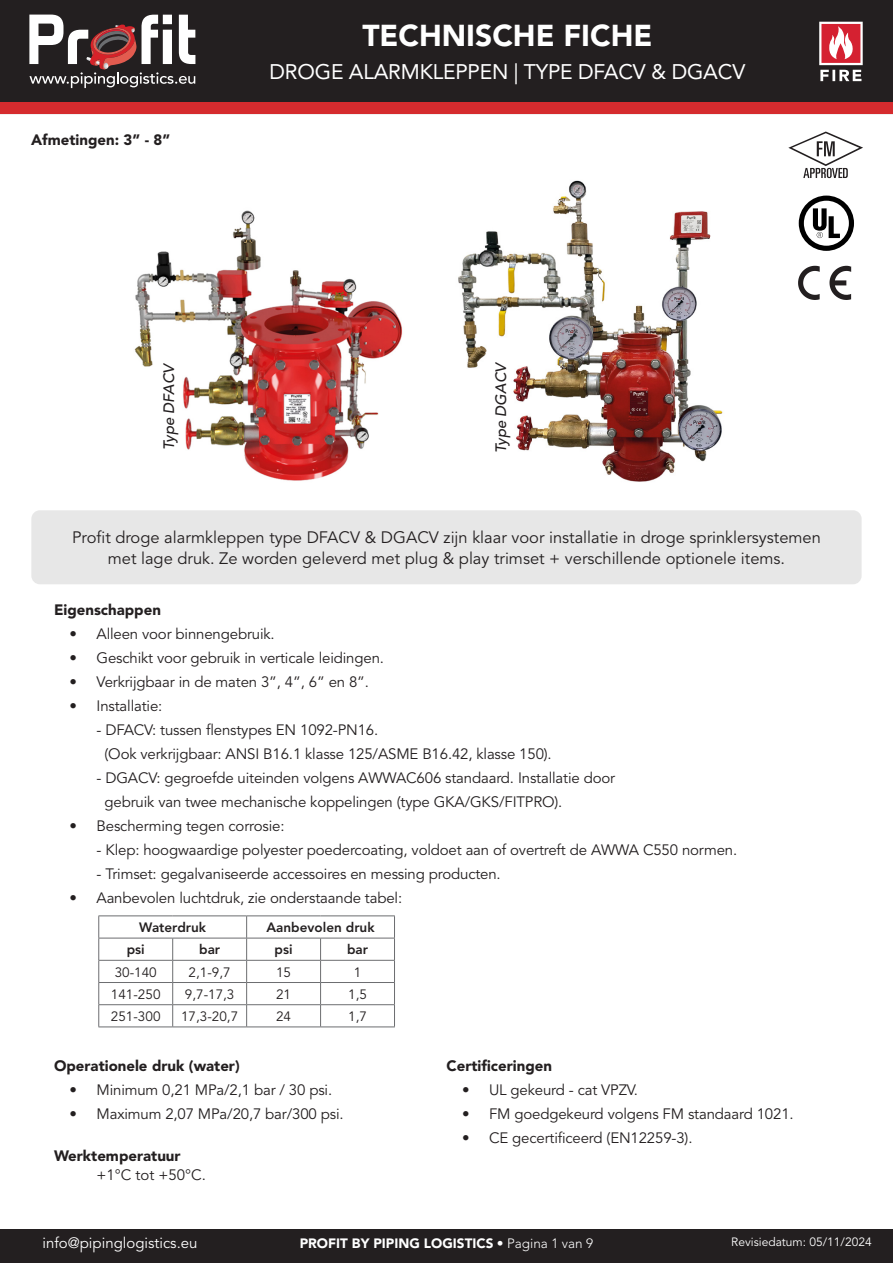
<style>
.page{position:relative;width:893px;height:1263px;background:#fff}
.page>*{position:absolute;margin:0;border:0;box-sizing:border-box;transform-origin:0 0}
.t1{font:900 30px "Avenir LT Std";color:#fff}
.t2{font:21px "Avenir LT Std";letter-spacing:-.01em;color:#fff}
.Product_description{font:16.5px/21px "Avenir LT Std";color:#231f20;text-align:center}
.Lopende_tekst_-_links_inspringen{font:15px/24px "Avenir LT Std";letter-spacing:-.01em;color:#231f20}
.Titles{font:900 15px "Avenir LT Std";color:#231f20}
.t3{font:15px "Avenir LT Std";color:#fff}
.Material_specifications_title{font:italic 500 15px "Avenir LT Std";color:#231f20}
.Size_range{font:900 15px "Avenir LT Std";color:#231f20}
.Material_specifications_title-2{font:900 15px "Avenir LT Std";color:#231f20}
.Table_body_centered{font:13.5px "Avenir LT Std";color:#231f20}
.Table_header_-_Black_text{font:800 13.5px "Avenir LT Std";color:#231f20}
.t4{font:900 13.5px "Avenir LT Std";color:#fff}
.t5{font:12px "Avenir LT Std";color:#fff}
.s1{font-weight:300}
</style>
<div class="page">
<svg style="left:788px;top:132px;width:75px;height:46px"></svg>
<svg style="left:798px;top:266px;width:22px;height:34px"></svg>
<svg style="left:829px;top:266px;width:22px;height:34px"></svg>
<svg style="left:799px;top:196px;width:55px;height:55px"></svg>
<div style="left:31px;top:510px;width:831px;height:74px;background:#e7e7e7;border-radius:9px"></div>
<svg style="left:98px;top:916px;width:1px;height:110px"></svg>
<hr style="left:98px;top:915px;width:75px;height:1px;background:#6c6d70">
<hr style="left:173px;top:915px;width:74px;height:1px;background:#6c6d70">
<hr style="left:247px;top:915px;width:74px;height:1px;background:#6c6d70">
<hr style="left:321px;top:915px;width:74px;height:1px;background:#6c6d70">
<svg style="left:172px;top:939px;width:1px;height:87px"></svg>
<svg style="left:246px;top:916px;width:1px;height:110px"></svg>
<svg style="left:320px;top:939px;width:1px;height:87px"></svg>
<svg style="left:394px;top:916px;width:1px;height:110px"></svg>
<hr style="left:98px;top:938px;width:75px;height:1px;background:#6c6d70">
<hr style="left:173px;top:938px;width:74px;height:1px;background:#6c6d70">
<hr style="left:247px;top:938px;width:74px;height:1px;background:#6c6d70">
<hr style="left:321px;top:938px;width:74px;height:1px;background:#6c6d70">
<hr style="left:98px;top:960px;width:75px;height:1px;background:#6c6d70">
<hr style="left:173px;top:960px;width:74px;height:1px;background:#6c6d70">
<hr style="left:247px;top:960px;width:74px;height:1px;background:#6c6d70">
<hr style="left:321px;top:960px;width:74px;height:1px;background:#6c6d70">
<hr style="left:98px;top:982px;width:75px;height:1px;background:#6c6d70">
<hr style="left:173px;top:982px;width:74px;height:1px;background:#6c6d70">
<hr style="left:247px;top:982px;width:74px;height:1px;background:#6c6d70">
<hr style="left:321px;top:982px;width:74px;height:1px;background:#6c6d70">
<hr style="left:98px;top:1004px;width:75px;height:1px;background:#6c6d70">
<hr style="left:173px;top:1004px;width:74px;height:1px;background:#6c6d70">
<hr style="left:247px;top:1004px;width:74px;height:1px;background:#6c6d70">
<hr style="left:321px;top:1004px;width:74px;height:1px;background:#6c6d70">
<hr style="left:98px;top:1026px;width:75px;height:1px;background:#6c6d70">
<hr style="left:173px;top:1026px;width:74px;height:1px;background:#6c6d70">
<hr style="left:247px;top:1026px;width:74px;height:1px;background:#6c6d70">
<hr style="left:321px;top:1026px;width:74px;height:1px;background:#6c6d70">
<img style="left:134px;top:210px;width:269px;height:271px">
<img style="left:458px;top:180px;width:265px;height:302px">
<div style="left:0;top:1229px;width:893px;height:34px;background:#231f20"></div>
<div style="left:0;top:0;width:893px;height:103px;background:#231f20"></div>
<svg style="left:29px;top:15px;width:166px;height:73px"></svg>
<div style="left:0;top:103px;width:893px;height:11px;background:#d52b2e"></div>
<svg style="left:819px;top:22px;width:44px;height:59px"></svg>
<h1 class="t1" style="left:362px;top:17px;width:291px">TECHNISCHE FICHE</h1>
<p class="Size_range" style="left:31px;top:130px;width:141px">Afmetingen: 3” - 8”</p>
<h2 class="t2" style="left:270px;top:59px;width:477px">DROGE ALARMKLEPPEN | TYPE DFACV &amp; DGACV</h2>
<p class="Material_specifications_title" style="left:160px;top:450px;width:89px;rotate:-90deg">Type DFACV</p>
<p class="Material_specifications_title" style="left:492px;top:453px;width:93px;rotate:-90deg">Type DGACV</p>
<p class="Product_description" style="left:72px;top:527px;width:750px">Profit droge alarmkleppen type DFACV &amp; DGACV zijn klaar voor installatie in droge sprinklersystemen met lage druk. Ze worden geleverd met plug &amp; play trimset + verschillende optionele items.</p>
<p class="Material_specifications_title-2" style="left:54px;top:600px;width:108px">Eigenschappen</p>
<p class="Lopende_tekst_-_links_inspringen" style="left:70px;top:622px;width:207px">• Alleen voor binnengebruik.</p>
<p class="Lopende_tekst_-_links_inspringen" style="left:70px;top:646px;width:316px">• Geschikt voor gebruik in verticale leidingen.</p>
<p class="Lopende_tekst_-_links_inspringen" style="left:70px;top:670px;width:301px">• Verkrijgbaar in de maten 3”, 4”, 6” en 8”.</p>
<p class="Lopende_tekst_-_links_inspringen" style="left:70px;top:694px;width:94px">• Installatie:</p>
<p class="Lopende_tekst_-_links_inspringen" style="left:105px;top:718px;width:449px;text-indent:-8px">- DFACV: tussen flenstypes EN 1092-PN16.<br>(Ook verkrijgbaar: ANSI B16.1 klasse 125/ASME B16.42, klasse 150).</p>
<p class="Lopende_tekst_-_links_inspringen" style="left:105px;top:766px;width:512px;text-indent:-8px">- DGACV: gegroefde uiteinden volgens AWWAC606 standaard. Installatie door gebruik van twee mechanische koppelingen (type GKA/GKS/FITPRO).</p>
<p class="Lopende_tekst_-_links_inspringen" style="left:70px;top:814px;width:217px">• Bescherming tegen corrosie:</p>
<p class="Lopende_tekst_-_links_inspringen" style="left:97px;top:838px;width:642px">- Klep: hoogwaardige polyester poedercoating, voldoet aan of overtreft de AWWA C550 normen.</p>
<p class="Lopende_tekst_-_links_inspringen" style="left:97px;top:862px;width:406px">- Trimset: gegalvaniseerde accessoires en messing producten.</p>
<p class="Lopende_tekst_-_links_inspringen" style="left:70px;top:886px;width:334px">• Aanbevolen luchtdruk, zie onderstaande tabel:</p>
<p class="Table_header_-_Black_text" style="left:139px;top:919px;width:68px">Waterdruk</p>
<p class="Table_header_-_Black_text" style="left:267px;top:919px;width:110px">Aanbevolen druk</p>
<p class="Table_header_-_Black_text" style="left:127px;top:942px;width:20px">psi</p>
<p class="Table_header_-_Black_text" style="left:199px;top:942px;width:23px">bar</p>
<p class="Table_header_-_Black_text" style="left:275px;top:942px;width:20px">psi</p>
<p class="Table_header_-_Black_text" style="left:347px;top:942px;width:23px">bar</p>
<p class="Table_body_centered" style="left:115px;top:964px;width:44px">30-140</p>
<p class="Table_body_centered" style="left:189px;top:964px;width:44px">2,1-9,7</p>
<p class="Table_body_centered" style="left:276px;top:964px;width:17px">15</p>
<p class="Table_body_centered" style="left:354px;top:964px;width:9px">1</p>
<p class="Table_body_centered" style="left:111px;top:986px;width:51px">141-250</p>
<p class="Table_body_centered" style="left:185px;top:986px;width:51px">9,7-17,3</p>
<p class="Table_body_centered" style="left:276px;top:986px;width:17px">21</p>
<p class="Table_body_centered" style="left:348px;top:986px;width:20px">1,5</p>
<p class="Table_body_centered" style="left:111px;top:1008px;width:51px">251-300</p>
<p class="Table_body_centered" style="left:181px;top:1008px;width:59px">17,3-20,7</p>
<p class="Table_body_centered" style="left:276px;top:1008px;width:17px">24</p>
<p class="Table_body_centered" style="left:348px;top:1008px;width:20px">1,7</p>
<p class="Titles" style="left:54px;top:1056px;width:187px">Operationele druk (water)</p>
<p class="Lopende_tekst_-_links_inspringen" style="left:70px;top:1078px;width:264px">• Minimum 0,21 MPa/2,1 bar / 30 psi.</p>
<p class="Lopende_tekst_-_links_inspringen" style="left:70px;top:1102px;width:276px">• Maximum 2,07 MPa/20,7 bar/300 psi.</p>
<p class="Titles" style="left:54px;top:1146px;width:128px">Werktemperatuur</p>
<p class="Lopende_tekst_-_links_inspringen" style="left:97px;top:1163px;width:111px">+1°C tot +50°C.</p>
<p class="Titles" style="left:446px;top:1056px;width:107px">Certificeringen</p>
<p class="Lopende_tekst_-_links_inspringen" style="left:462px;top:1078px;width:178px">• UL gekeurd - cat VPZV.</p>
<p class="Lopende_tekst_-_links_inspringen" style="left:462px;top:1102px;width:333px">• FM goedgekeurd volgens FM standaard 1021.</p>
<p class="Lopende_tekst_-_links_inspringen" style="left:462px;top:1126px;width:232px">• CE gecertificeerd (EN12259-3).</p>
<p class="t3" style="left:43px;top:1234px;width:157px">info@pipinglogistics.eu</p>
<p class="t4" style="left:300px;top:1235px;width:295px">PROFIT BY PIPING LOGISTICS <span class="s1">• Pagina 1 van 9</span></p>
<p class="t5" style="left:731px;top:1235px;width:142px">Revisiedatum: 05/11/2024</p>
</div>
